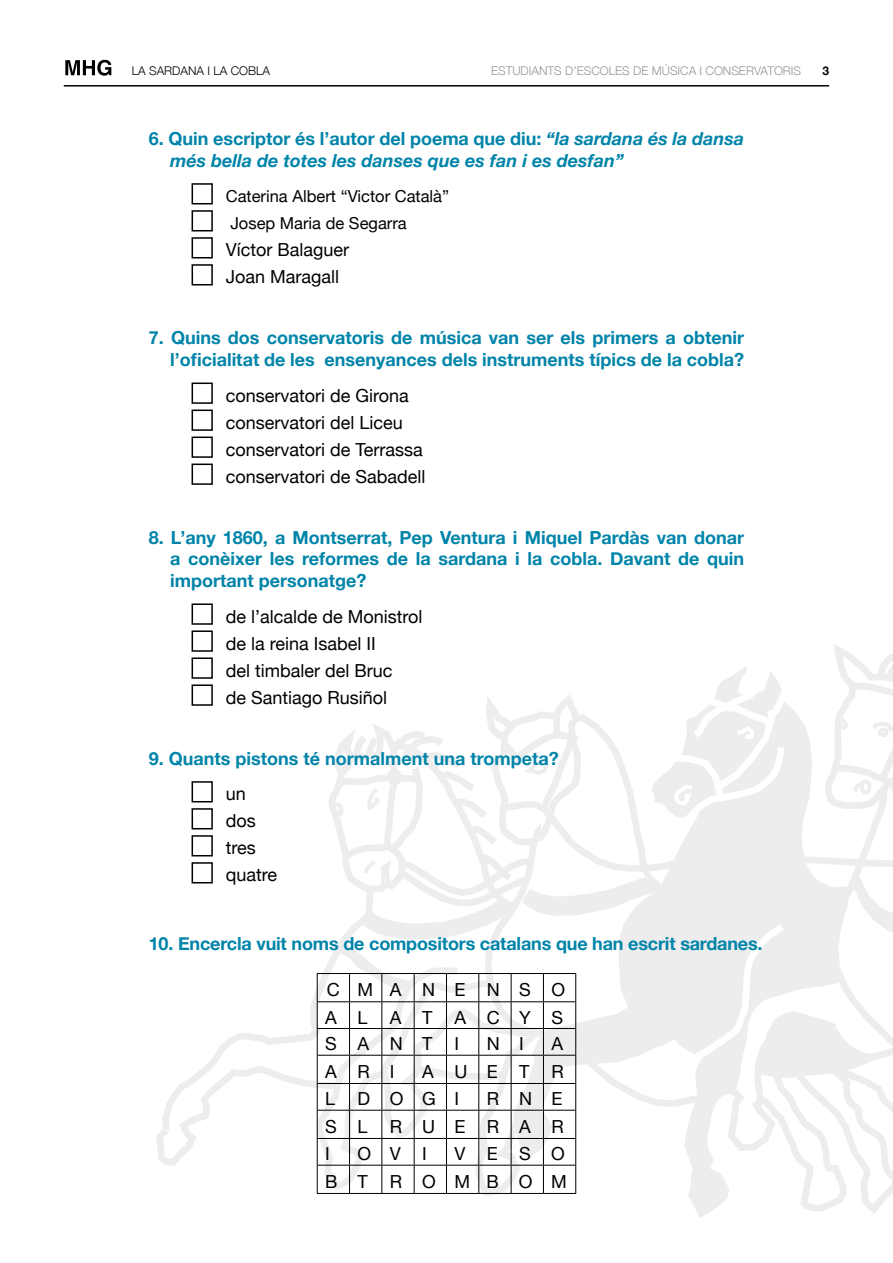
<style>
.page{position:relative;width:893px;height:1263px;background:#fff}
.page>*{position:absolute;margin:0;border:0;box-sizing:border-box;transform-origin:0 0}
.t1{font:700 18px/21.6px "Helvetica Neue";color:#0084a9;text-align:right}
.t2{font:18px/27px "Helvetica Neue";color:#000}
.t3{font:italic 700 18px/21.6px "Helvetica Neue";color:#0084a9}
.t4{font:18px/27.5px "Helvetica Neue";letter-spacing:1.11em;color:#000;text-align:right}
.t5{font:18px/27.5px "Helvetica Neue";letter-spacing:1.09em;color:#000}
.t6{font:16.5px/27px "Helvetica Neue";color:#000}
.t7{font:300 12px "Helvetica Neue";color:#939598}
.t8{font:300 12px "Helvetica Neue";color:#000}
.t9{font:700 12px "Helvetica Neue";color:#000}
.s1{font-style:normal}
</style>
<div class="page">
<hr style="left:64px;top:85px;width:765px;height:2px;background:#000">
<svg style="left:65px;top:60px;width:46px;height:16px"></svg>
<div style="left:192px;top:183px;width:21px;height:21px;border:2px solid #000"></div>
<div style="left:192px;top:210px;width:21px;height:21px;border:2px solid #000"></div>
<div style="left:192px;top:237px;width:21px;height:21px;border:2px solid #000"></div>
<div style="left:192px;top:264px;width:21px;height:21px;border:2px solid #000"></div>
<div style="left:192px;top:382px;width:21px;height:22px;border:2px solid #000"></div>
<div style="left:192px;top:409px;width:21px;height:22px;border:2px solid #000"></div>
<div style="left:192px;top:436px;width:21px;height:22px;border:2px solid #000"></div>
<div style="left:192px;top:463px;width:21px;height:22px;border:2px solid #000"></div>
<div style="left:192px;top:603px;width:21px;height:22px;border:2px solid #000"></div>
<div style="left:192px;top:630px;width:21px;height:22px;border:2px solid #000"></div>
<svg style="left:156px;top:644px;width:737px;height:570px"></svg>
<hr style="left:317px;top:1193px;width:33px;height:1px;background:#000">
<hr style="left:350px;top:1193px;width:32px;height:1px;background:#000">
<hr style="left:382px;top:1193px;width:32px;height:1px;background:#000">
<hr style="left:414px;top:1193px;width:32px;height:1px;background:#000">
<hr style="left:446px;top:1193px;width:33px;height:1px;background:#000">
<hr style="left:479px;top:1193px;width:32px;height:1px;background:#000">
<hr style="left:511px;top:1193px;width:32px;height:1px;background:#000">
<hr style="left:543px;top:1193px;width:33px;height:1px;background:#000">
<p class="t8" style="left:132px;top:62px;width:140px">LA SARDANA I LA COBLA</p>
<p class="t7" style="left:491px;top:62px;width:312px">ESTUDIANTS D’ESCOLES DE MÚSICA I CONSERVATORIS</p>
<p class="t9" style="left:822px;top:62px;width:8px">3</p>
<p class="t3" style="left:170px;top:128px;width:576px;text-indent:-21px"><span class="s1">6. Quin escriptor és l’autor del poema que diu:</span> “la sardana és la dansa més bella de totes les danses que es fan i es desfan”</p>
<p class="t6" style="left:226px;top:184px;width:225px">Caterina Albert “Victor Català”<br>Josep Maria de Segarra</p>
<p class="t2" style="left:226px;top:237px;width:125px">Víctor Balaguer<br>Joan Maragall</p>
<p class="t1" style="left:149px;top:328px;width:597px">7. Quins dos conservatoris de música van ser els primers a obtenir l’oficialitat de les ensenyances dels instruments típics de la cobla?</p>
<p class="t2" style="left:226px;top:383px;width:201px">conservatori de Girona conservatori del Liceu conservatori de Terrassa conservatori de Sabadell</p>
<p class="t1" style="left:170px;top:527px;width:576px;text-align:justify;text-indent:-21px">8. L’any 1860, a Montserrat, Pep Ventura i Miquel Pardàs van donar a conèixer les reformes de la sardana i la cobla. Davant de quin important personatge?</p>
<p class="t2" style="left:226px;top:604px;width:198px">de l’alcalde de Monistrol de la reina Isabel II<br>del timbaler del Bruc<br>de Santiago Rusiñol</p>
<p class="t1" style="left:149px;top:748px;width:411px">9. Quants pistons té normalment una trompeta?</p>
<p class="t2" style="left:226px;top:781px;width:53px">un dos tres quatre</p>
<p class="t1" style="left:149px;top:933px;width:615px">10. Encercla vuit noms de compositors catalans que han escrit sardanes.</p>
<p class="t2" style="left:325px;top:977px;width:241px;text-align:justify">CMANE NSO ALATACYS SANTI</p>
<p class="t2" style="left:487px;top:1031px;width:38px">N I</p>
<p class="t2" style="left:551px;top:1031px;width:13px">A</p>
<p class="t2" style="left:325px;top:1059px;width:71px">ARI</p>
<p class="t5" style="left:325px;top:1059px;width:240px;text-indent:97px">AUETR<br>L DOGI</p>
<p class="t2" style="left:325px;top:1086px;width:240px;line-height:27.5px;text-align:justify;text-indent:162px">RNE SLRUERAR I</p>
<p class="t4" style="left:325px;top:1141px;width:243px">VESO<br>BT ROMBOM</p>
<p class="t2" style="left:357px;top:1141px;width:71px">OVI</p>
</div>
